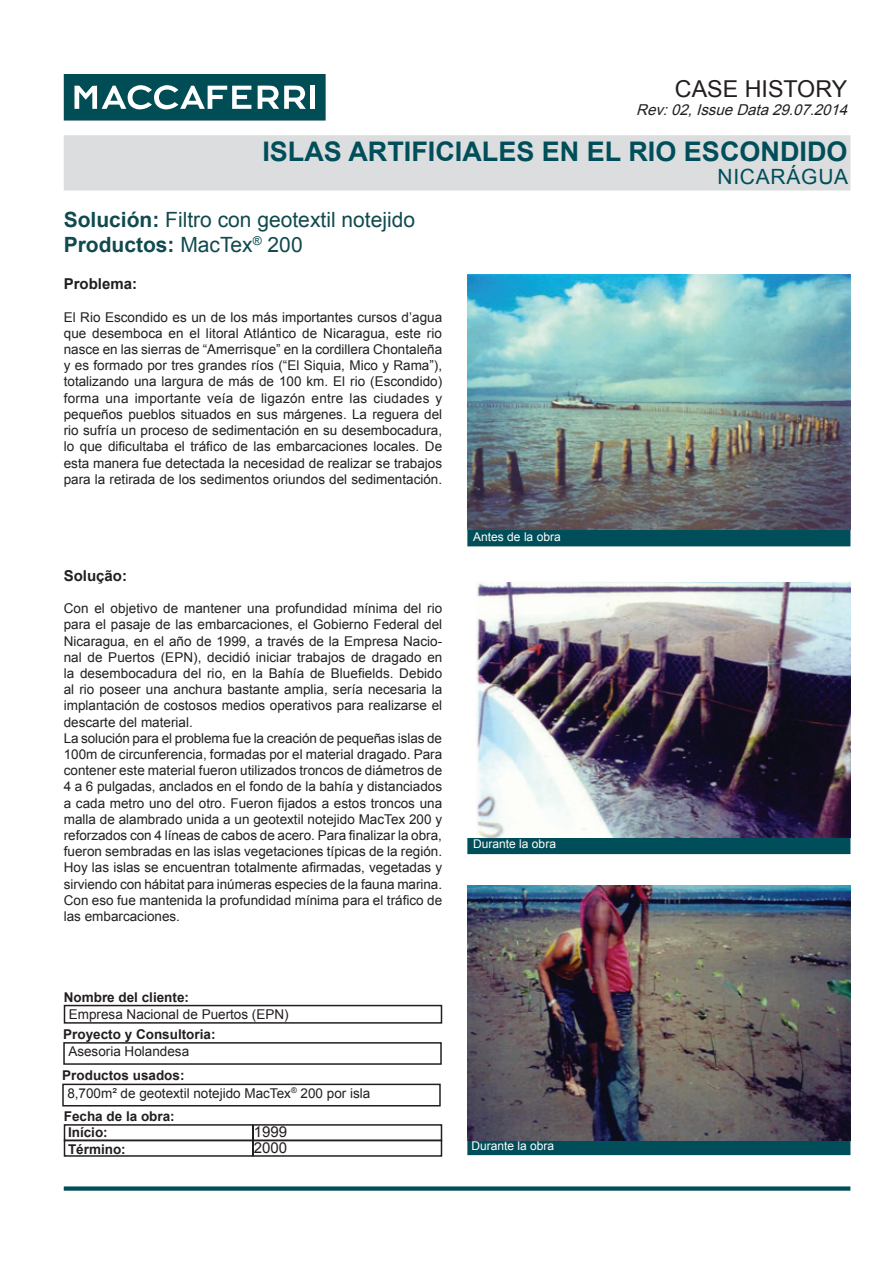
<style>
.page{position:relative;width:893px;height:1263px;background:#fff}
.page>*{position:absolute;margin:0;border:0;box-sizing:border-box;transform-origin:0 0}
.t1{font:700 27px "Arial";color:#004e59}
.t2{font:23.25px "Arial";color:#231f20}
.t3{font:21px/25.2px "Arial";color:#104a4e}
.t4{font:21px "Arial";letter-spacing:.035em;color:#004e59}
.t5{font:italic 15px "Arial";color:#231f20}
.t6{font:700 15px "Arial";color:#231f20}
.t7{font:15px "Arial";color:#231f20}
.t8{font:13.5px/16.2px "Arial";color:#231f20}
.t9{font:700 13.5px/15.6px "Arial";color:#231f20}
.t10{font:12px "Arial";color:#fff}
.s1{font-weight:700}
</style>
<div class="page">
<div style="left:64px;top:135px;width:786px;height:55px;background:#dcdddf"></div>
<svg style="left:64px;top:1186px;width:786px;height:5px;fill:#03505a"></svg>
<div style="left:467px;top:1138px;width:383px;height:17px;background:#004e59;border:2px solid #004e59"></div>
<div style="left:64px;top:1005px;width:378px;height:19px;border:2px solid #231f20"></div>
<div style="left:467px;top:529px;width:383px;height:17px;background:#004e59;border:2px solid #004e59"></div>
<div style="left:467px;top:837px;width:383px;height:17px;background:#004e59;border:2px solid #004e59"></div>
<div style="left:252px;top:1140px;width:190px;height:17px;border:2px solid #231f20"></div>
<div style="left:64px;top:1140px;width:190px;height:17px;border:2px solid #231f20"></div>
<div style="left:64px;top:1124px;width:190px;height:17px;border:2px solid #231f20"></div>
<div style="left:252px;top:1124px;width:190px;height:17px;border:2px solid #231f20"></div>
<div style="left:63px;top:1042px;width:379px;height:23px;border:2px solid #231f20"></div>
<div style="left:62px;top:1083px;width:379px;height:23px;border:2px solid #231f20"></div>
<img style="left:467px;top:274px;width:383px;height:255px">
<img style="left:476px;top:582px;width:374px;height:255px">
<img style="left:467px;top:885px;width:383px;height:255px">
<svg style="left:64px;top:74px;width:262px;height:47px"></svg>
<h2 class="t2" style="left:675px;top:73px;width:174px">CASE HISTORY</h2>
<p class="t5" style="left:636px;top:100px;width:218px">Rev:02,IssueData29.07.2014</p>
<h1 class="t1" style="left:262px;top:132px;width:587px">ISLAS ARTIFICIALES EN EL RIO ESCONDIDO</h1>
<h3 class="t3" style="left:64px;top:207px;width:353px"><span class="s1">Solución:</span> Filtro con geotextil notejido<br><span class="s1">Productos:</span> MacTex<sup>®</sup> 200</h3>
<p class="t6" style="left:64px;top:273px;width:75px">Problema:</p>
<p class="t8" style="left:64px;top:309px;width:380px;text-align:justify">El Rio Escondido es un de los más importantes cursos d’agua que desemboca en el litoral Atlántico de Nicaragua, este rio nasce en las sierras de “Amerrisque” en la cordillera Chontaleña y es formado por tres grandes ríos (“El Siquia, Mico y Rama”), totalizando una largura de más de 100 km. El rio (Escondido) forma una importante veía de ligazón entre las ciudades y pequeños pueblos situados en sus márgenes. La reguera del rio sufría un proceso de sedimentación en su desembocadura, lo que dificultaba el tráfico de las embarcaciones locales. De esta manera fue detectada la necesidad de realizar se trabajos para la retirada de los sedimentos oriundos del sedimentación.</p>
<p class="t6" style="left:64px;top:565px;width:65px">Solução:</p>
<p class="t8" style="left:64px;top:600px;width:380px">Con el objetivo de mantener una profundidad mínima del rio para el pasaje de las embarcaciones, el Gobierno Federal del Nicaragua, en el año de 1999, a través de la Empresa Nacio&shy;nal de Puertos (EPN), decidió iniciar trabajos de dragado en la desembocadura del rio, en la Bahía de Bluefields. Debido al rio poseer una anchura bastante amplia, sería necesaria la implantación de costosos medios operativos para realizarse el descarte del material.<br>La solución para el problema fue la creación de pequeñas islas de 100m de circunferencia, formadas por el material dragado. Para contener este material fueron utilizados troncos de diámetros de 4 a 6 pulgadas, anclados en el fondo de la bahía y distanciados a cada metro uno del otro. Fueron fijados a estos troncos una malla de alambrado unida a un geotextil notejido MacTex 200 y reforzados con 4 líneas de cabos de acero. Para finalizar la obra, fueron sembradas en las islas vegetaciones típicas de la región.<br>Hoy las islas se encuentran totalmente afirmadas, vegetadas y sirviendo con hábitat para inúmeras especies de la fauna marina.<br>Con eso fue mantenida la profundidad mínima para el tráfico de las embarcaciones.</p>
<p class="t9" style="left:64px;top:989px;width:127px">Nombre del cliente:</p>
<p class="t8" style="left:69px;top:1006px;width:221px">Empresa Nacional de Puertos (EPN)</p>
<p class="t9" style="left:63px;top:1026px;width:154px">Proyecto y Consultoria:</p>
<p class="t8" style="left:68px;top:1043px;width:122px">Asesoria Holandesa</p>
<p class="t8" style="left:67px;top:1067px;width:304px;line-height:17px;text-indent:-5px"><span class="s1">Productos usados:<br></span>8,700m² de geotextil notejido MacTex<sup>®</sup> 200 por isla</p>
<p class="t9" style="left:68px;top:1108px;width:108px;text-indent:-4px">Fecha de la obra:<br>Início:</p>
<p class="t9" style="left:68px;top:1141px;width:59px">Término:</p>
<p class="t7" style="left:254px;top:1121px;width:35px">1999</p>
<p class="t7" style="left:254px;top:1137px;width:35px">2000</p>
<p class="t10" style="left:473px;top:528px;width:89px">Antes de la obra</p>
<p class="t10" style="left:473px;top:836px;width:84px">Durante la obra</p>
<p class="t10" style="left:472px;top:1138px;width:84px">Durante la obra</p>
<h3 class="t4" style="left:717px;top:162px;width:132px">NICARÁGUA</h3>
</div>
